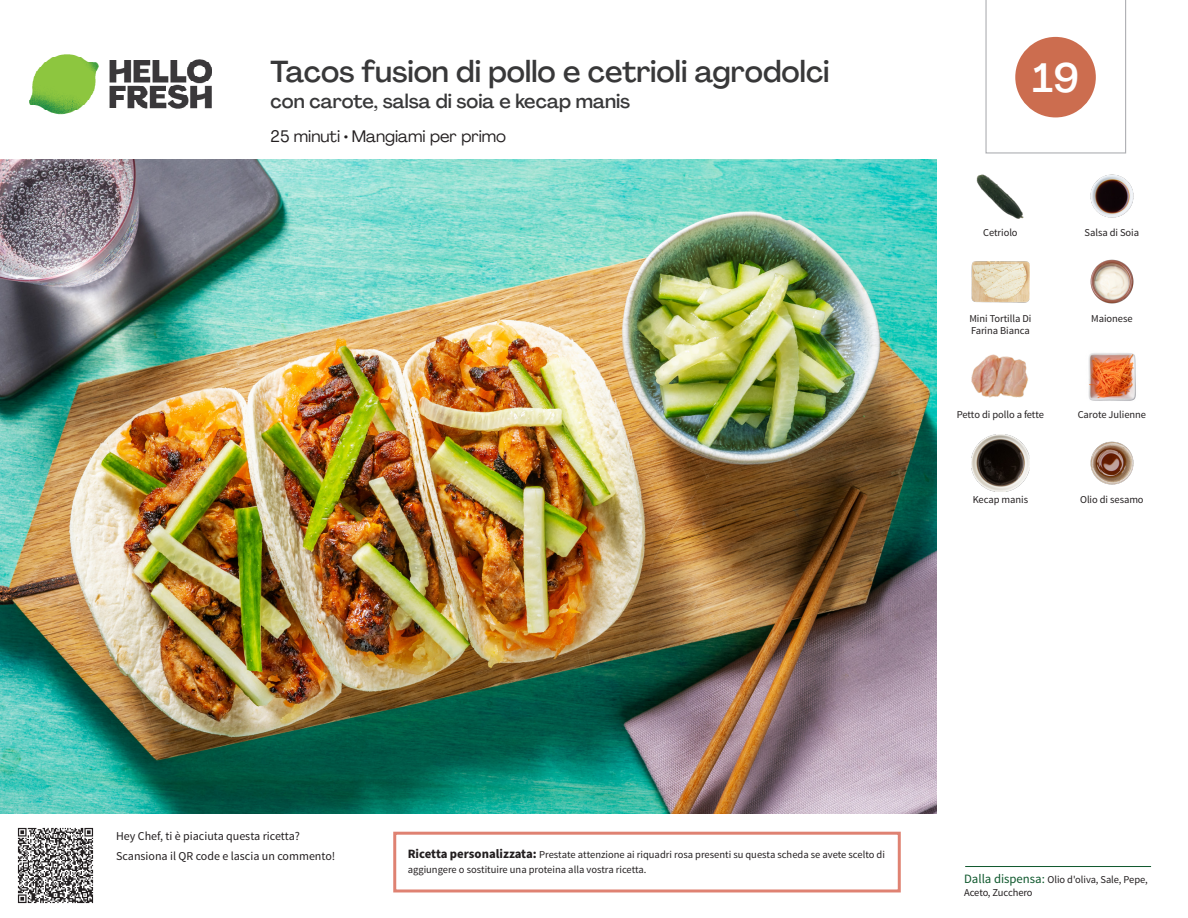
<style>
.page{position:relative;width:1188px;height:918px;background:#fff}
.page>*{position:absolute;margin:0;border:0;box-sizing:border-box;transform-origin:0 0}
._24_Recipe_Nr_Bag{font:500 40.5px "Agrandir";color:#fff}
._15_Titel_UK{font:500 30px "Agrandir";color:#383839}
._15_Titel_UK-2{font:500 19.5px "Agrandir";color:#383839}
._02_Box_Type{font:16.5px "Agrandir";color:#231f20}
._06_Before_Start{font:12px "Source Sans Pro";color:#231f20}
.STEP_Text_IT{font:10.5px/15px "Source Sans Pro";color:#231f20}
._18_FRONT_ingredients_UK{font:10.5px "Source Sans Pro";letter-spacing:-.005em;color:#231f20}
.t1{font:10.5px/13.5px "Source Sans Variable";letter-spacing:-.005em;color:#231f20}
.s1{font-weight:700;font-size:12.75px}
.s2{font-family:"Source Sans Pro";font-size:12.75px;color:#0e572c}
</style>
<div class="page">
<img style="left:30px;top:54px;width:181px;height:61px">
<hr style="left:965px;top:866px;width:186px;height:1px;background:#0e572c">
<img style="left:0;top:159px;width:936px;height:655px">
<img style="left:1090px;top:174px;width:44px;height:44px">
<img style="left:976px;top:174px;width:48px;height:45px">
<img style="left:1090px;top:259px;width:44px;height:45px">
<img style="left:972px;top:261px;width:57px;height:42px">
<img style="left:1088px;top:353px;width:48px;height:48px">
<img style="left:972px;top:354px;width:56px;height:44px">
<img style="left:1090px;top:441px;width:44px;height:44px">
<img style="left:972px;top:434px;width:57px;height:58px">
<img style="left:17px;top:827px;width:77px;height:77px">
<div style="left:393px;top:832px;width:508px;height:60px;border:3px solid #df8272"></div>
<svg style="left:985px;top:0;width:141px;height:154px"></svg>
<p class="_15_Titel_UK" style="left:271px;top:53px;width:561px">Tacos fusion di pollo e cetrioli agrodolci</p>
<p class="_15_Titel_UK-2" style="left:271px;top:89px;width:361px">con carote, salsa di soia e kecap manis</p>
<p class="_02_Box_Type" style="left:271px;top:126px;width:237px">25 minuti • Mangiami per primo</p>
<p class="_24_Recipe_Nr_Bag" style="left:1032px;top:53px;width:48px">19</p>
<p class="_18_FRONT_ingredients_UK" style="left:983px;top:226px;width:36px">Cetriolo</p>
<p class="_18_FRONT_ingredients_UK" style="left:1085px;top:226px;width:56px">Salsa di Soia</p>
<p class="_18_FRONT_ingredients_UK" style="left:969px;top:312px;width:63px">Mini Tortilla Di</p>
<p class="_18_FRONT_ingredients_UK" style="left:1091px;top:312px;width:43px">Maionese</p>
<p class="_18_FRONT_ingredients_UK" style="left:971px;top:324px;width:60px">Farina Bianca</p>
<p class="_18_FRONT_ingredients_UK" style="left:957px;top:408px;width:89px">Petto di pollo a fette</p>
<p class="_18_FRONT_ingredients_UK" style="left:1078px;top:408px;width:70px">Carote Julienne</p>
<p class="_18_FRONT_ingredients_UK" style="left:973px;top:493px;width:57px">Kecap manis</p>
<p class="_18_FRONT_ingredients_UK" style="left:1080px;top:493px;width:65px">Olio di sesamo</p>
<p class="_06_Before_Start" style="left:116px;top:829px;width:185px">Hey Chef, ti è piaciuta questa ricetta?</p>
<p class="_06_Before_Start" style="left:116px;top:848px;width:221px">Scansiona il QR code e lascia un commento!</p>
<p class="STEP_Text_IT" style="left:408px;top:847px;width:479px"><span class="s1">Ricetta personalizzata:</span> Prestate attenzione ai riquadri rosa presenti su questa scheda se avete scelto di aggiungere o sostituire una proteina alla vostra ricetta.</p>
<p class="t1" style="left:964px;top:873px;width:185px"><span class="s2">Dalla dispensa:</span> Olio d'oliva, Sale, Pepe,<br>Aceto, Zucchero</p>
</div>
